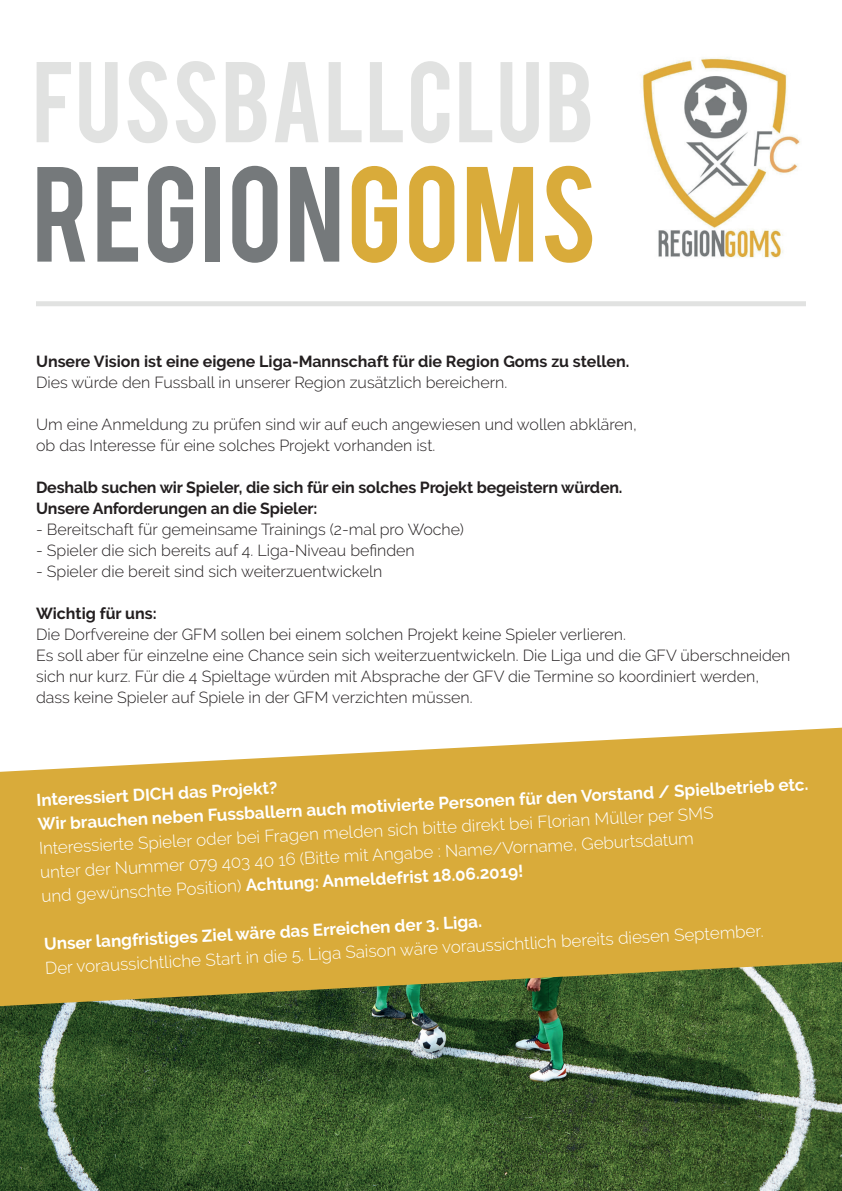
<style>
.page{position:relative;width:842px;height:1191px;background:#fff}
.page>*{position:absolute;margin:0;border:0;box-sizing:border-box;transform-origin:0 0}
.t1{font:106.3px "Bebas";letter-spacing:.025em;color:#75797b}
.t2{font:90px "Bebas";color:#e1e2e1}
.t3{font:300 17px/24px "Raleway";color:#fff}
.t4{font:700 17px/24px "Raleway";color:#fff}
.t5{font:300 16px/21px "Raleway";color:#231f20}
.t6{font:700 16px/21px "Raleway";letter-spacing:-.01em;color:#231f20}
.s1{color:#d9ab3a}
.s2{font-weight:700}
</style>
<div class="page">
<img style="left:0;top:1006px;width:842px;height:185px">
<img style="left:641px;top:57px;width:159px;height:201px">
<div style="left:36px;top:301px;width:770px;height:5px;background:#e1e2e1"></div>
<svg style="left:0;top:727px;width:842px;height:279px;background:#d0ac49"></svg>
<h2 class="t2" style="left:32px;top:37px;width:563px">FUSSBALLCLUB</h2>
<h1 class="t1" style="left:32px;top:137px;width:566px">REGION<span class="s1">GOMS</span></h1>
<p class="t6" style="left:36px;top:350px;width:595px">Unsere Vision ist eine eigene Liga-Mannschaft für die Region Goms zu stellen.</p>
<p class="t5" style="left:36px;top:371px;width:473px">Dies würde den Fussball in unserer Region zusätzlich bereichern.</p>
<p class="t5" style="left:36px;top:413px;width:602px">Um eine Anmeldung zu prüfen sind wir auf euch angewiesen und wollen abklären, ob das Interesse für eine solches Projekt vorhanden ist.</p>
<p class="t6" style="left:36px;top:476px;width:588px">Deshalb suchen wir Spieler, die sich für ein solches Projekt begeistern würden.<br>Unsere Anforderungen an die Spieler:</p>
<p class="t5" style="left:36px;top:518px;width:429px">- Bereitschaft für gemeinsame Trainings (2-mal pro Woche)</p>
<p class="t5" style="left:36px;top:539px;width:380px">- Spieler die sich bereits auf 4. Liga-Niveau befinden</p>
<p class="t5" style="left:36px;top:560px;width:348px">- Spieler die bereit sind sich weiterzuentwickeln</p>
<p class="t6" style="left:36px;top:602px;width:122px">Wichtig für uns:</p>
<p class="t5" style="left:36px;top:623px;width:756px">Die Dorfvereine der GFM sollen bei einem solchen Projekt keine Spieler verlieren.<br>Es soll aber für einzelne eine Chance sein sich weiterzuentwickeln. Die Liga und die GFV überschneiden sich nur kurz. Für die 4 Spieltage würden mit Absprache der GFV die Termine so koordiniert werden, dass keine Spieler auf Spiele in der GFM verzichten müssen.</p>
<p class="t4" style="left:36px;top:788px;width:773px;rotate:-3deg">Interessiert DICH das Projekt?<br>Wir brauchen neben Fussballern auch motivierte Personen für den Vorstand / Spielbetrieb etc.</p>
<p class="t3" style="left:38px;top:836px;width:677px;rotate:-3deg">Interessierte Spieler oder bei Fragen melden sich bitte direkt bei Florian Müller per SMS unter der Nummer 079 403 40 16 (Bitte mit Angabe : Name/Vorname, Geburtsdatum und gewünschte Position) <span class="s2">Achtung: Anmeldefrist 18.06.2019!</span></p>
<p class="t4" style="left:43px;top:932px;width:440px;rotate:-3deg">Unser langfristiges Ziel wäre das Erreichen der 3. Liga.</p>
<p class="t3" style="left:45px;top:956px;width:721px;rotate:-3deg">Der voraussichtliche Start in die 5. Liga Saison wäre voraussichtlich bereits diesen September.</p>
</div>
